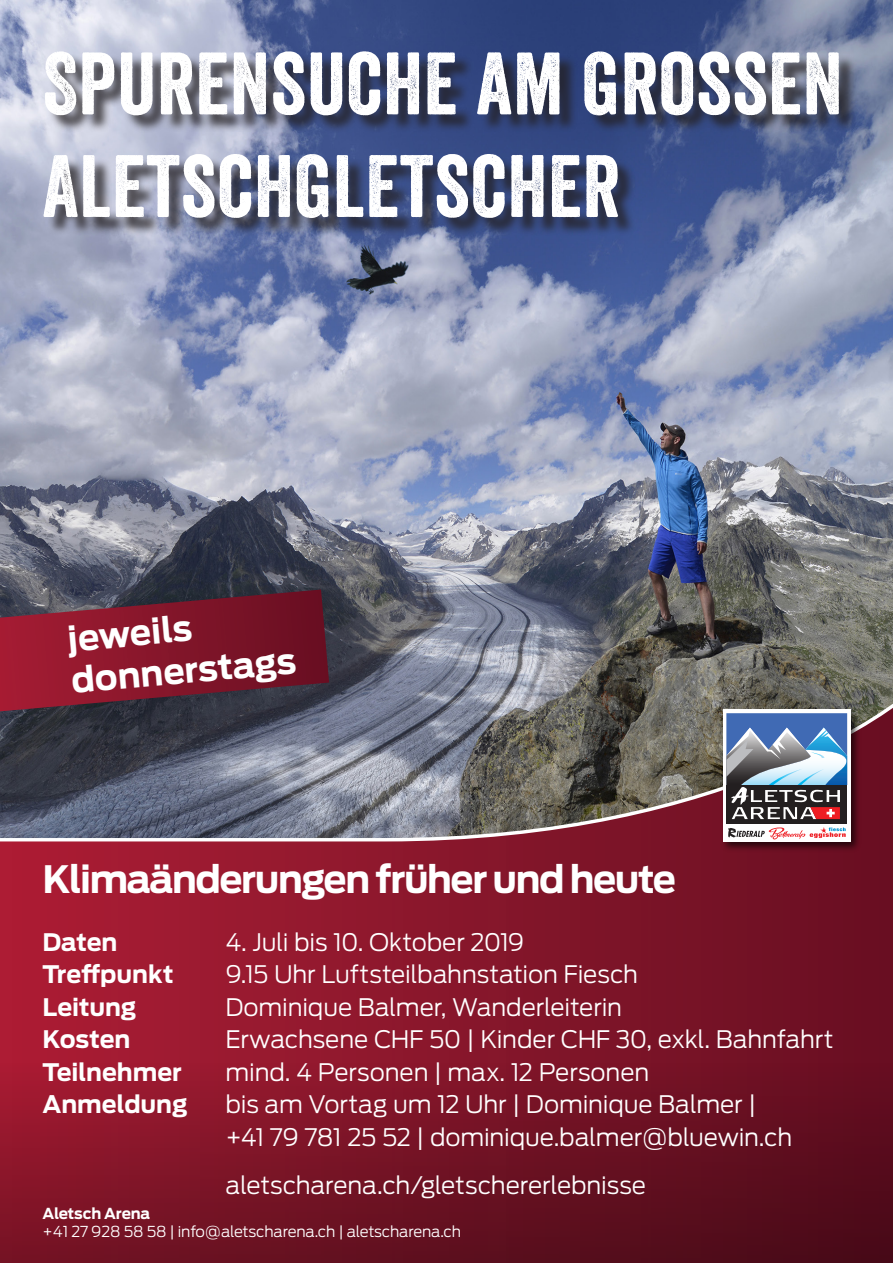
<style>
.page{position:relative;width:893px;height:1263px;background:#fff}
.page>*{position:absolute;margin:0;border:0;box-sizing:border-box;transform-origin:0 0}
.t1{font:85.5px/102.6px "Veneer";letter-spacing:.01em;color:#fff}
.t2{font:700 37.5px "Antenna";letter-spacing:-.04em;color:#fff}
.Fließtext{font:700 34.5px "Antenna";color:#fff}
.t3{font:300 24px "Antenna";letter-spacing:-.005em;color:#fff}
.t4{font:700 24px "Antenna";letter-spacing:-.005em;color:#fff}
.t5{font:300 15px "Antenna";letter-spacing:-.01em;color:#fff}
.t6{font:700 15px "Antenna";letter-spacing:-.01em;color:#fff}
</style>
<div class="page">
<img style="left:0;top:0;width:893px;height:693px">
<svg style="left:0;top:843px;width:893px;height:214px;background:#8b162b"></svg>
<svg style="left:0;top:693px;width:893px;height:150px;background:#6a626b"></svg>
<svg style="left:0;top:1057px;width:893px;height:206px;background:#721224"></svg>
<img style="left:718px;top:705px;width:145px;height:150px">
<div style="left:723px;top:710px;width:127px;height:132px;background:#fff"></div>
<div style="left:726px;top:713px;width:121px;height:72px;background:#406ab4"></div>
<div style="left:726px;top:785px;width:121px;height:39px;background:#231f20"></div>
<svg style="left:728px;top:827px;width:118px;height:12px"></svg>
<svg style="left:726px;top:728px;width:133px;height:91px"></svg>
<svg style="left:0;top:589px;width:329px;height:122px;background:#731f31"></svg>
<div style="left:47px;top:54px;width:810px;height:183px;background:#231f20;opacity:.75"></div>
<p class="t1" style="left:43px;top:32px;width:802px">SPURENSUCHE AM GROSSEN<br>ALETSCHGLETSCHER</p>
<p class="Fließtext" style="left:66px;top:618px;width:126px;rotate:-5deg">jeweils</p>
<p class="Fließtext" style="left:70px;top:660px;width:227px;rotate:-5deg">donnerstags</p>
<p class="t2" style="left:43px;top:857px;width:635px">Klimaänderungen früher und heute</p>
<p class="t4" style="left:43px;top:928px;width:77px">Daten</p>
<p class="t3" style="left:226px;top:928px;width:300px">4. Juli bis 10. Oktober 2019</p>
<p class="t4" style="left:43px;top:960px;width:133px">Treffpunkt</p>
<p class="t3" style="left:226px;top:960px;width:414px">9.15 Uhr Luftsteilbahnstation Fiesch</p>
<p class="t4" style="left:43px;top:993px;width:95px">Leitung</p>
<p class="t3" style="left:226px;top:993px;width:398px">Dominique Balmer, Wanderleiterin</p>
<p class="t4" style="left:43px;top:1025px;width:89px">Kosten</p>
<p class="t3" style="left:226px;top:1025px;width:610px">Erwachsene CHF 50 | Kinder CHF 30, exkl. Bahnfahrt</p>
<p class="t4" style="left:43px;top:1058px;width:141px">Teilnehmer</p>
<p class="t3" style="left:226px;top:1058px;width:425px">mind. 4 Personen | max. 12 Personen</p>
<p class="t4" style="left:43px;top:1090px;width:147px">Anmeldung</p>
<p class="t3" style="left:226px;top:1090px;width:532px">bis am Vortag um 12 Uhr | Dominique Balmer |</p>
<p class="t3" style="left:226px;top:1123px;width:568px">+41 79 781 25 52 | dominique.balmer@bluewin.ch</p>
<p class="t3" style="left:226px;top:1171px;width:422px">aletscharena.ch/gletschererlebnisse</p>
<p class="t6" style="left:43px;top:1205px;width:109px">Aletsch Arena</p>
<p class="t5" style="left:43px;top:1223px;width:420px">+41 27 928 58 58 | info@aletscharena.ch | aletscharena.ch</p>
</div>
